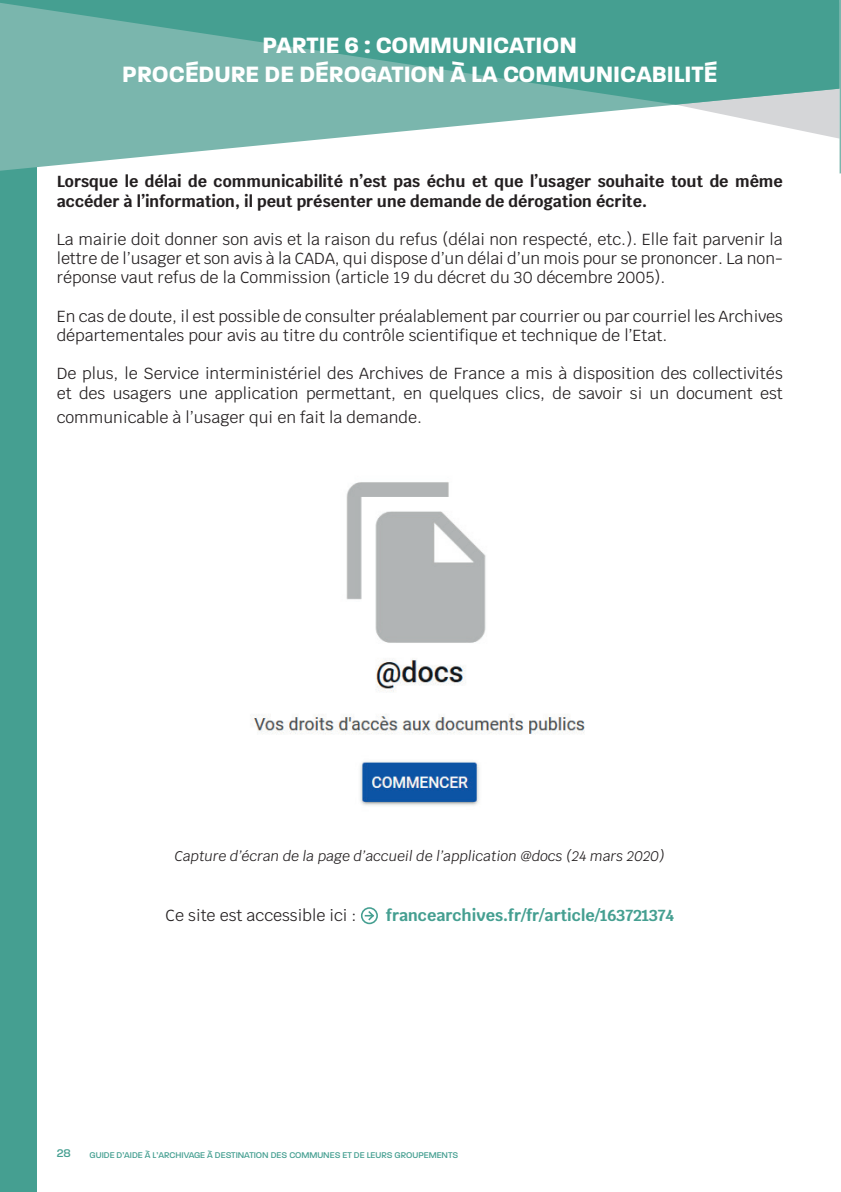
<style>
.page{position:relative;width:841px;height:1192px;background:#fff}
.page>*{position:absolute;margin:0;border:0;box-sizing:border-box;transform-origin:0 0}
.t1{font:700 24px/28.8px "Paralucent";color:#fff;text-align:center}
.t2{font:16px/19.2px "Krub";color:#231f20}
.t3{font:700 16px/19.2px "Krub";color:#231f20}
.t4{font:700 16px "Krub";color:#459f91}
.t5{font:italic 14px "Krub";color:#231f20}
.t6{font:500 12px "Paralucent";color:#459f91}
.t7{font:500 9px "Paralucent";color:#459f91}
</style>
<div class="page">
<div style="left:0;top:0;width:37px;height:1192px;background:#459f91"></div>
<svg style="left:0;top:105px;width:838px;height:66px"></svg>
<svg style="left:0;top:0;width:838px;height:105px;background:#5ca89d"></svg>
<img style="left:253px;top:482px;width:332px;height:324px">
<div style="left:361px;top:907px;width:17px;height:17px;border:2px solid #459f91;border-radius:50%"></div>
<svg style="left:365px;top:909px;width:11px;height:13px"></svg>
<svg style="left:838px;top:0;width:3px;height:173px"></svg>
<h1 class="t1" style="left:122px;top:31px;width:596px">PARTIE 6 : COMMUNICATION<br>PROCÉDURE DE DÉROGATION À LA COMMUNICABILITÉ</h1>
<p class="t3" style="left:57px;top:172px;width:727px">Lorsque le délai de communicabilité n’est pas échu et que l’usager souhaite tout de même accéder à l’information, il peut présenter une demande de dérogation écrite.</p>
<p class="t2" style="left:57px;top:230px;width:727px;text-align:justify">La mairie doit donner son avis et la raison du refus (délai non respecté, etc.). Elle fait parvenir la lettre de l’usager et son avis à la CADA, qui dispose d’un délai d’un mois pour se prononcer. La non&shy;réponse vaut refus de la Commission (article 19 du décret du 30 décembre 2005).</p>
<p class="t2" style="left:57px;top:307px;width:727px">En cas de doute, il est possible de consulter préalablement par courrier ou par courriel les Archives départementales pour avis au titre du contrôle scientifique et technique de l’Etat.</p>
<p class="t2" style="left:57px;top:364px;width:727px">De plus, le Service interministériel des Archives de France a mis à disposition des collectivités et des usagers une application permettant, en quelques clics, de savoir si un document est</p>
<p class="t2" style="left:57px;top:407px;width:366px">communicable à l’usager qui en fait la demande.</p>
<p class="t5" style="left:175px;top:844px;width:491px">Capture d’écran de la page d’accueil de l’application @docs (24 mars 2020)</p>
<p class="t2" style="left:166px;top:906px;width:193px">Ce site est accessible ici :</p>
<p class="t4" style="left:386px;top:906px;width:289px">francearchives.fr/fr/article/163721374</p>
<p class="t6" style="left:57px;top:1146px;width:16px">28</p>
<p class="t7" style="left:90px;top:1150px;width:370px">GUIDE D’AIDE À L’ARCHIVAGE À DESTINATION DES COMMUNES ET DE LEURS GROUPEMENTS</p>
</div>
